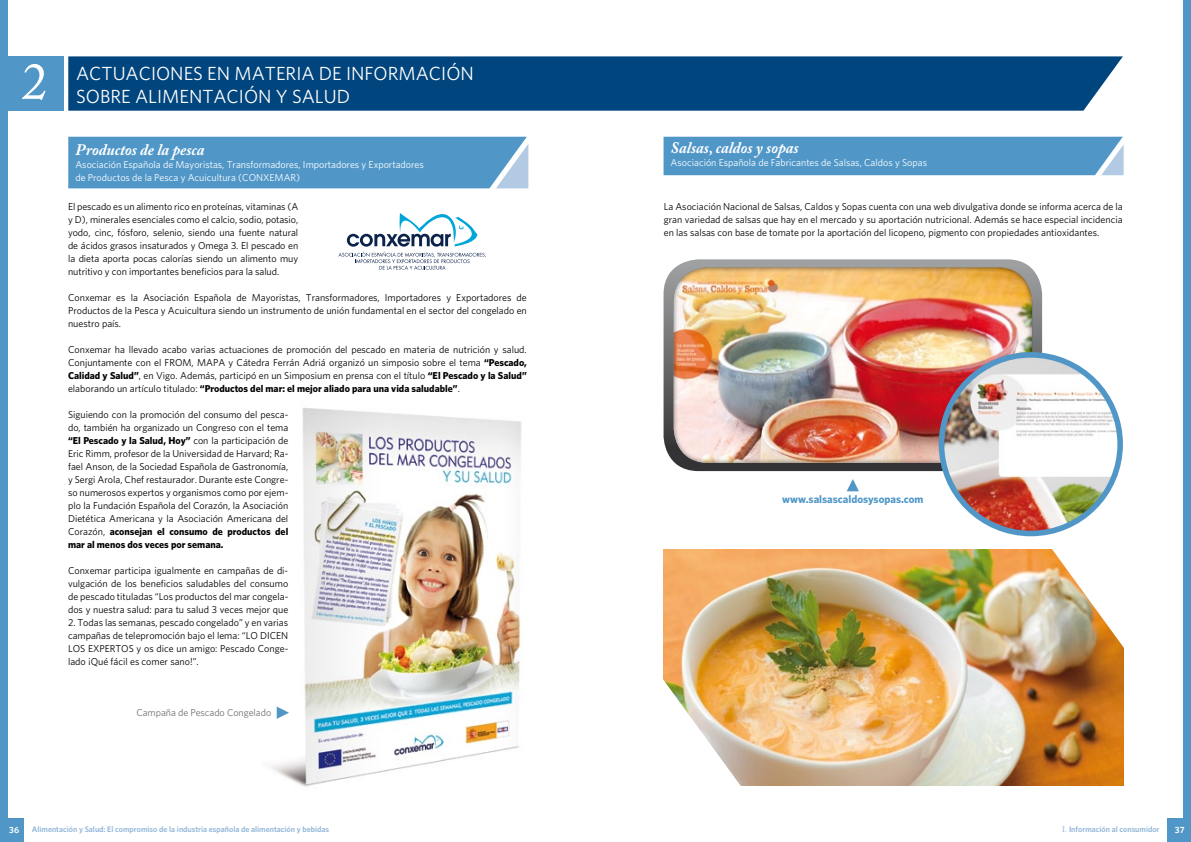
<style>
.page{position:relative;width:1191px;height:842px;background:#fff}
.page>*{position:absolute;margin:0;border:0;box-sizing:border-box;transform-origin:0 0}
.t1{font:51px "Adobe Caslon Pro";color:#fff}
.t2{font:19px/23px "Whitney";color:#fff}
.t3{font:italic 700 16px "Adobe Caslon Pro";color:#fff}
.t4{font:700 11px "Whitney";color:#5097c8}
.t5{font:10px/13px "Whitney";color:#000;text-align:justify}
.t6{font:10px/13px "Whitney";color:#fff}
.t7{font:10px "Whitney";color:#707172}
.t8{font:600 9px "Whitney";color:#fff}
.t9{font:600 8px "Whitney";color:#8fb5d8}
.s1{font-weight:700}
.s2{font-family:"Adobe Caslon Pro";font-weight:400}
</style>
<div class="page">
<div style="left:0;top:0;width:7px;height:842px;background:#5097c8"></div>
<div style="left:0;top:818px;width:24px;height:24px;background:#5097c8"></div>
<div style="left:1183px;top:0;width:8px;height:842px;background:#5097c8"></div>
<div style="left:1167px;top:818px;width:24px;height:24px;background:#5097c8"></div>
<div style="left:68px;top:56px;width:1055px;height:55px;background:#00457d"></div>
<img style="left:272px;top:408px;width:250px;height:379px">
<div style="left:7px;top:56px;width:57px;height:55px;background:#5097c8"></div>
<div style="left:68px;top:137px;width:460px;height:51px;background:#5097c8"></div>
<svg style="left:338px;top:213px;width:148px;height:57px"></svg>
<svg style="left:277px;top:706px;width:12px;height:13px"></svg>
<img style="left:663px;top:550px;width:460px;height:236px">
<img style="left:1025px;top:513px;width:99px;height:172px">
<img style="left:663px;top:641px;width:97px;height:145px">
<svg style="left:663px;top:259px;width:379px;height:212px;background:#828384"></svg>
<div style="left:672px;top:266px;width:361px;height:198px;background:#000;opacity:.75"></div>
<svg style="left:847px;top:479px;width:12px;height:12px"></svg>
<img style="left:941px;top:355px;width:179px;height:178px;border-radius:89px">
<div style="left:938px;top:352px;width:185px;height:184px;border:6px solid #5097c8;border-radius:50%"></div>
<div style="left:663px;top:137px;width:460px;height:38px;background:#5097c8"></div>
<h1 class="t1" style="left:22px;top:51px;width:27px">2</h1>
<h2 class="t2" style="left:76px;top:61px;width:399px">Actuaciones en Materia de I nformación sobre Alimentación y Salud</h2>
<h3 class="t3" style="left:75px;top:140px;width:131px">Productos de la pesca</h3>
<p class="t6" style="left:75px;top:157px;width:350px">Asociación Española de Mayoristas, Transformadores, Importadores y Exportadores de Productos de la Pesca y Acuicultura (CON</p>
<p class="t6" style="left:263px;top:170px;width:14px">XEMAR</p>
<p class="t6" style="left:296px;top:170px;width:5px">)</p>
<p class="t5" style="left:68px;top:200px;width:232px">El pescado es un alimento rico en proteínas, vitaminas (A y D), minerales esenciales como el calcio, sodio, potasio, yodo, cinc, fósforo, selenio, siendo una fuente natural de ácidos grasos insaturados y Omega 3. El pescado en la dieta aporta pocas calorías siendo un alimento muy nutritivo y con importantes beneficios para la salud.</p>
<p class="t5" style="left:68px;top:291px;width:460px">Conxemar es la Asociación Española de Mayoristas, Transformadores, Importadores y Exportadores de Productos de la Pesca y Acuicultura siendo un instrumento de unión fundamental en el sector del congelado en nuestro país.</p>
<p class="t5" style="left:68px;top:343px;width:460px">Conxemar ha llevado acabo varias actuaciones de promoción del pescado en materia de nutrición y salud.<br>Conjuntamente con el FROM</p>
<p class="t5" style="left:68px;top:356px;width:460px;text-indent:160px">y Cátedra Ferrán Adriá organizó un simposio sobre el tema <span class="s1">“Pescado, Calidad y Salud”</span>, en Vigo. Además, participó en un Simposium en prensa con el título <span class="s1">“El Pescado y la Salud” </span>elaborando un artículo titulado: <span class="s1">“Productos del mar: el mejor aliado para una vida saludable”</span>.</p>
<p class="t5" style="left:68px;top:408px;width:222px">Siguiendo con la promoción del consumo del pesca&shy;do, también ha organizado un Congreso con el tema <span class="s1">“El Pescado y la Salud, Hoy”</span> con la participación de Eric Rimm, profesor de la Universidad de Harvard; Ra&shy;fael Anson, de la Sociedad Española de Gastronomía, y Sergi Arola, Chef restaurador. Durante este Congre&shy;so numerosos expertos y organismos como por ejem&shy;plo la Fundación Española del Corazón, la Asociación Dietética Americana y la Asociación Americana del Corazón, <span class="s1">aconsejan el consumo de productos del mar al menos dos veces por semana.</span></p>
<p class="t5" style="left:68px;top:564px;width:222px">Conxemar participa igualmente en campañas de di&shy;vulgación de los beneficios saludables del consumo de pescado tituladas “Los productos del mar congela&shy;dos y nuestra salud: para tu salud 3 veces mejor que</p>
<p class="t5" style="left:68px;top:616px;width:222px">2. Todas las semanas, pescado congelado” y en varias campañas de telepromoción bajo el lema: “LO DICEN LOS EXPERTOS y os dice un amigo: Pescado Conge&shy;lado ¡Qué fácil es comer sano!”.</p>
<p class="t5" style="left:192px;top:356px;width:14px">, MAPA</p>
<p class="t7" style="left:136px;top:707px;width:136px">Campaña de Pescado Congelado</p>
<h3 class="t3" style="left:670px;top:139px;width:130px">Salsas, caldos y sopas</h3>
<p class="t6" style="left:670px;top:156px;width:258px">Asociación Española de Fabricantes de Salsas, Caldos y Sopas</p>
<p class="t5" style="left:664px;top:200px;width:460px">La Asociación Nacional de Salsas, Caldos y Sopas cuenta con una web divulgativa donde se informa acerca de la gran variedad de salsas que hay en el mercado y su aportación nutricional. Además se hace especial incidencia en las salsas con base de tomate por la aportación del licopeno, pigmento con propiedades antioxidantes.</p>
<p class="t4" style="left:782px;top:492px;width:143px">www.salsascaldosysopas.com</p>
<p class="t8" style="left:9px;top:825px;width:11px">36</p>
<p class="t9" style="left:32px;top:825px;width:299px">Alimentación y Salud: El compromiso de la industria española de alimentación y bebidas</p>
<p class="t9" style="left:1062px;top:825px;width:99px"><span class="s2">I.</span> Información al consumidor</p>
<p class="t8" style="left:1175px;top:825px;width:11px">37</p>
</div>
